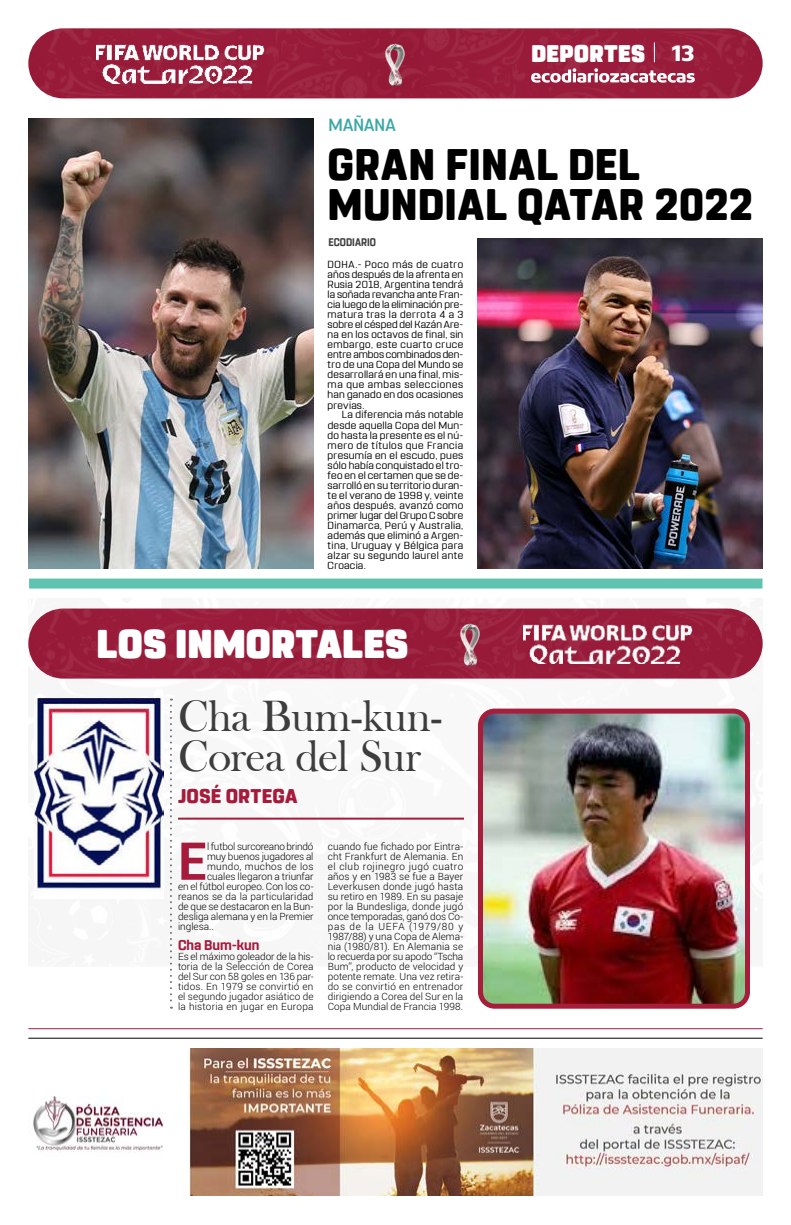
<style>
.page{position:relative;width:791px;height:1225px;background:#fff}
.page>*{position:absolute;margin:0;border:0;box-sizing:border-box;transform-origin:0 0}
.t1{font:700 52.2px "Roboto";color:#a61b3b}
.t2{font:45px/40px "Bask Old Face";letter-spacing:-.015em;color:#3d3d3d}
.t3{font:800 44px/40px "Rohn Rounded";letter-spacing:.01em;color:#000;scale:.96 1}
.t4{font:900 40px "Rohn Rounded";letter-spacing:-.01em;color:#fff}
.t5{font:900 24px "Rohn Rounded";color:#fff}
.t6{font:800 19.8px "Rohn Rounded";letter-spacing:.01em;color:#a61b3b}
.t7{font:500 17.6px "Rohn Rounded";letter-spacing:.01em;color:#3ba8a6}
.t8{font:700 14px "Rohn Rounded";letter-spacing:-.005em;color:#a61b3b}
.t9{font:700 11px "Rohn Rounded";letter-spacing:.005em;color:#3d3d3d;scale:.91 1}
.t10{font:10.2px/10px "Rohn Rounded";letter-spacing:.03em;color:#000;text-align:justify;scale:1.06 1}
.t11{font:10.2px/10px "Rohn Rounded";letter-spacing:.03em;color:#000;text-align:justify;scale:1.05 1}
.t12{font:300 10px/10px "Roboto";color:#000;text-align:justify}
.t13{font:300 10px "Roboto";letter-spacing:-.02em;color:#000}
.t14{font:300 10px "Roboto";letter-spacing:.03em;color:#000}
.s1{font-family:"Concord";font-weight:700}
</style>
<div class="page">
<img style="left:34px;top:678px;width:717px;height:331px">
<div style="left:29px;top:578px;width:733px;height:10px;background:#5ec4af"></div>
<img style="left:33px;top:1048px;width:730px;height:148px">
<hr style="left:28px;top:1037px;width:735px;height:1px;background:#000">
<img style="left:28px;top:28px;width:735px;height:70px">
<img style="left:370px;top:43px;width:51px;height:45px">
<img style="left:96px;top:43px;width:172px;height:40px">
<svg style="left:531px;top:68px;width:164px;height:15px"></svg>
<svg style="left:654px;top:42px;width:1px;height:20px"></svg>
<img style="left:28px;top:608px;width:735px;height:70px">
<img style="left:445px;top:623px;width:50px;height:45px">
<img style="left:523px;top:623px;width:172px;height:40px">
<svg style="left:170px;top:698px;width:2px;height:310px"></svg>
<img style="left:35px;top:698px;width:129px;height:200px">
<hr style="left:178px;top:817px;width:286px;height:2px;background:#a51c3b">
<hr style="left:28px;top:1028px;width:735px;height:1px;background:#a51c3b">
<img style="left:480px;top:711px;width:267px;height:295px">
<div style="left:478px;top:708px;width:272px;height:300px;border:5px solid #a61e3b;border-radius:14px"></div>
<img style="left:477px;top:238px;width:285px;height:330px">
<img style="left:28px;top:118px;width:286px;height:450px">
<h3 class="t7" style="left:329px;top:115px;width:69px">MAÑANA</h3>
<h3 class="t5" style="left:531px;top:40px;width:165px">DEPORTES <span class="s1">13</span></h3>
<h3 class="t3" style="left:328px;top:145px;width:445px">GRAN FINAL DEL<br>MUNDIAL QATAR 2022</h3>
<p class="t9" style="left:328px;top:236px;width:54px">ECODIARIO</p>
<p class="t11" style="left:328px;top:260px;width:131px">DOHA.- Poco más de cuatro años después de la afrenta en Rusia 2018, Argentina tendrá la soñada revancha ante Fran&shy;cia luego de la eliminación pre&shy;matura tras la derrota 4 a 3 sobre el césped del Kazán Are&shy;na en los octavos de final, sin embargo, este cuarto cruce entre ambos combinados den&shy;tro de una Copa del Mundo se desarrollará en una final, mis&shy;ma que ambas selecciones han ganado en dos ocasiones previas.</p>
<p class="t10" style="left:328px;top:410px;width:129px;text-indent:14px">La diferencia más notable desde aquella Copa del Mun&shy;do hasta la presente es el nú&shy;mero de títulos que Francia presumía en el escudo, pues sólo había conquistado el tro&shy;feo en el certamen que se de&shy;sarrolló en su territorio duran&shy;te el verano de 1998 y, veinte años después, avanzó como primer lugar del Grupo C sobre Dinamarca, Perú y Australia, además que eliminó a Argen&shy;tina, Uruguay y Bélgica para alzar su segundo laurel ante Croacia.</p>
<h3 class="t4" style="left:96px;top:621px;width:314px">LOS INMORTALES</h3>
<h2 class="t2" style="left:178px;top:696px;width:266px">Cha Bum-kun-<br>Corea del Sur</h2>
<h3 class="t6" style="left:178px;top:784px;width:121px">JOSÉ ORTEGA</h3>
<p class="t12" style="left:328px;top:841px;width:137px">cuando fue fichado por Eintra&shy;cht Frankfurt de Alemania. En el club rojinegro jugó cuatro años y en 1983 se fue a Bayer Leverkusen donde jugó hasta su retiro en 1989. En su pasaje por la Bundesliga, donde jugó once temporadas, ganó dos Co&shy;pas de la UEFA (1979/80 y 1987/88) y una Copa de Alema&shy;nia (1980/81). En Alemania se lo recuerda por su apodo “Tscha Bum”, producto de velocidad y potente remate. Una vez retira&shy;do se convirtió en entrenador dirigiendo a Corea del Sur en la Copa Mundial de Francia 1998.</p>
<h1 class="t1" style="left:178px;top:824px;width:30px">E</h1>
<p class="t13" style="left:207px;top:839px;width:108px">l futbol surcoreano brindó</p>
<p class="t12" style="left:207px;top:851px;width:108px">muy buenos jugadores al</p>
<p class="t14" style="left:207px;top:859px;width:108px">mundo, muchos de los</p>
<p class="t12" style="left:207px;top:871px;width:108px">cuales llegaron a triunfar</p>
<p class="t12" style="left:178px;top:881px;width:137px">en el fútbol europeo. Con los co-</p>
<p class="t12" style="left:178px;top:891px;width:137px">reanos se da la particularidad</p>
<p class="t12" style="left:178px;top:901px;width:137px">de que se destacaron en la Bun-</p>
<p class="t12" style="left:178px;top:911px;width:137px">desliga alemana y en la Premier</p>
<p class="t12" style="left:178px;top:921px;width:37px">inglesa..</p>
<h3 class="t8" style="left:178px;top:937px;width:83px">Cha Bum-kun</h3>
<p class="t12" style="left:178px;top:951px;width:137px">Es el máximo goleador de la his&shy;toria de la Selección de Corea del Sur con 58 goles en 136 par&shy;tidos. En 1979 se convirtió en el segundo jugador asiático de la historia en jugar en Europa</p>
</div>
